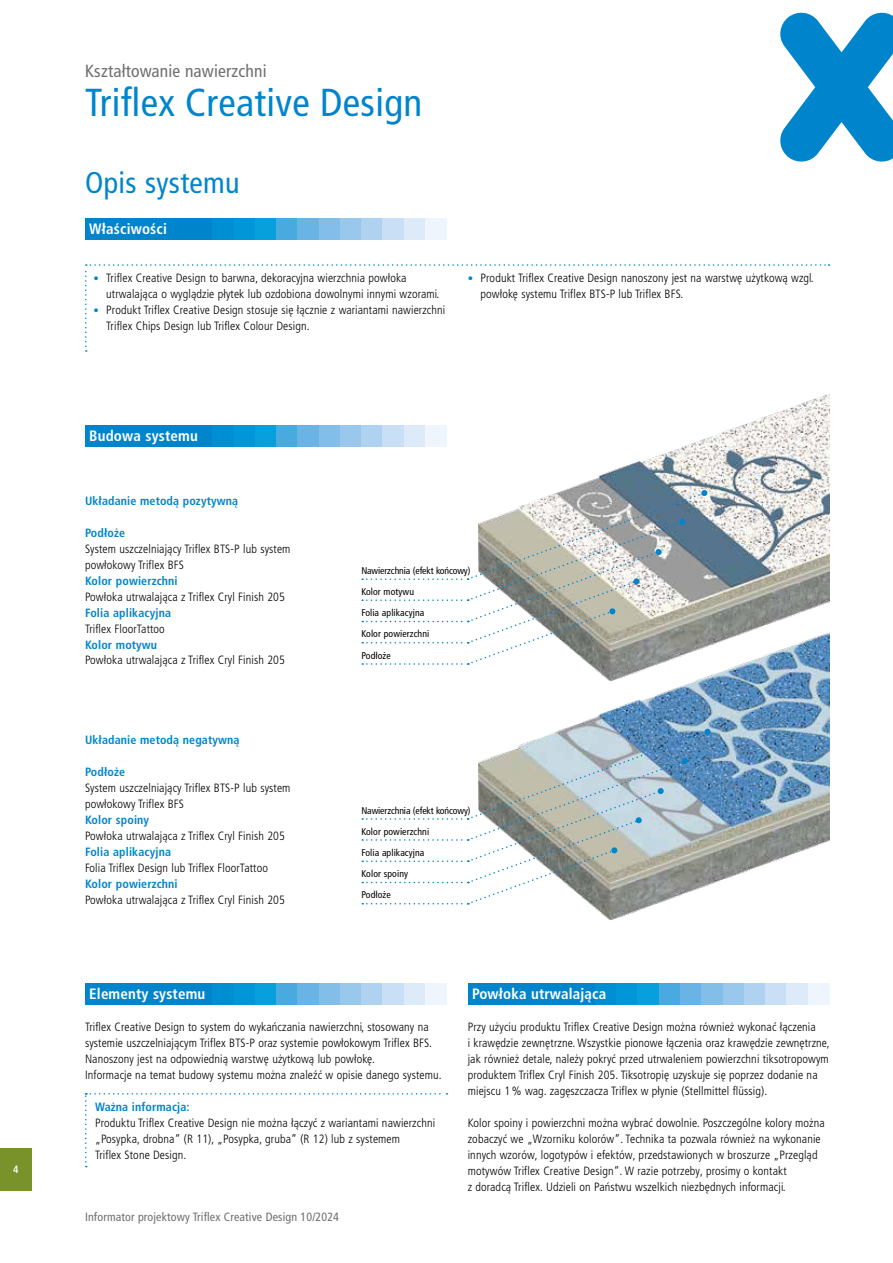
<style>
.page{position:relative;width:893px;height:1263px;background:#fff}
.page>*{position:absolute;margin:0;border:0;box-sizing:border-box;transform-origin:0 0}
.t1{font:condensed 39px "Frutiger LT Pro";letter-spacing:.01em;color:#0085cd}
.t2{font:condensed 30px "Frutiger LT Pro";letter-spacing:.01em;color:#0085cd}
.t3{font:condensed 17.55px "Frutiger LT Pro";letter-spacing:.01em;color:#6f6f6e}
.t4{font:700 condensed 15px "Frutiger LT Pro";letter-spacing:.01em;color:#fff}
.t5{font:300 condensed 12px/15.9px "Frutiger LT Pro";letter-spacing:.01em;color:#000}
.t6{font:700 condensed 12px "Frutiger LT Pro";letter-spacing:.01em;color:#0085cd}
.t7{font:condensed 12px "Frutiger LT Pro";letter-spacing:.01em;color:#6f6f6e}
.t8{font:700 condensed 10.5px "Frutiger LT Pro";color:#fff}
.t9{font:condensed 9.75px "Frutiger LT Pro";letter-spacing:.01em;color:#000}
.t10{font:condensed 9.75px "Frutiger LT Pro";letter-spacing:-.01em;color:#000}
.s1{font-size:10.8px;color:#0085cd}
</style>
<div class="page">
<div style="left:0;top:1148px;width:32px;height:43px;background:#799229"></div>
<svg style="left:780px;top:13px;width:113px;height:149px"></svg>
<svg style="left:85px;top:264px;width:744px;height:88px"></svg>
<svg style="left:85px;top:1093px;width:362px;height:74px"></svg>
<div style="left:85px;top:983px;width:128px;height:22px;background:#0085cd"></div>
<div style="left:213px;top:983px;width:21px;height:22px;background:#008ed2"></div>
<div style="left:234px;top:983px;width:21px;height:22px;background:#0096d7"></div>
<div style="left:255px;top:983px;width:21px;height:22px;background:#08a0dc"></div>
<div style="left:276px;top:983px;width:22px;height:22px;background:#49aae0"></div>
<div style="left:298px;top:983px;width:21px;height:22px;background:#69b4e4"></div>
<div style="left:319px;top:983px;width:21px;height:22px;background:#83bee9"></div>
<div style="left:340px;top:983px;width:21px;height:22px;background:#9ac8ec"></div>
<div style="left:361px;top:983px;width:22px;height:22px;background:#afd2f0"></div>
<div style="left:383px;top:983px;width:21px;height:22px;background:#c8dff5"></div>
<div style="left:404px;top:983px;width:21px;height:22px;background:#dceaf9"></div>
<div style="left:425px;top:983px;width:21px;height:22px;background:#eef5fc"></div>
<div style="left:468px;top:983px;width:127px;height:22px;background:#0085cd"></div>
<div style="left:595px;top:983px;width:22px;height:22px;background:#008ed2"></div>
<div style="left:617px;top:983px;width:21px;height:22px;background:#0096d7"></div>
<div style="left:638px;top:983px;width:21px;height:22px;background:#08a0dc"></div>
<div style="left:659px;top:983px;width:21px;height:22px;background:#49aae0"></div>
<div style="left:680px;top:983px;width:22px;height:22px;background:#69b4e4"></div>
<div style="left:702px;top:983px;width:21px;height:22px;background:#83bee9"></div>
<div style="left:723px;top:983px;width:21px;height:22px;background:#9ac8ec"></div>
<div style="left:744px;top:983px;width:21px;height:22px;background:#afd2f0"></div>
<div style="left:765px;top:983px;width:22px;height:22px;background:#c8dff5"></div>
<div style="left:787px;top:983px;width:21px;height:22px;background:#dceaf9"></div>
<div style="left:808px;top:983px;width:21px;height:22px;background:#eef5fc"></div>
<div style="left:85px;top:218px;width:128px;height:21px;background:#0085cd"></div>
<div style="left:213px;top:218px;width:21px;height:21px;background:#008ed2"></div>
<div style="left:234px;top:218px;width:21px;height:21px;background:#0096d7"></div>
<div style="left:255px;top:218px;width:21px;height:21px;background:#08a0dc"></div>
<div style="left:276px;top:218px;width:22px;height:21px;background:#49aae0"></div>
<div style="left:298px;top:218px;width:21px;height:21px;background:#69b4e4"></div>
<div style="left:319px;top:218px;width:21px;height:21px;background:#83bee9"></div>
<div style="left:340px;top:218px;width:21px;height:21px;background:#9ac8ec"></div>
<div style="left:361px;top:218px;width:22px;height:21px;background:#afd2f0"></div>
<div style="left:383px;top:218px;width:21px;height:21px;background:#c8dff5"></div>
<div style="left:404px;top:218px;width:21px;height:21px;background:#dceaf9"></div>
<div style="left:425px;top:218px;width:21px;height:21px;background:#eef5fc"></div>
<img style="left:565px;top:394px;width:264px;height:238px">
<div style="left:85px;top:425px;width:128px;height:21px;background:#0085cd"></div>
<div style="left:213px;top:425px;width:21px;height:21px;background:#008ed2"></div>
<div style="left:234px;top:425px;width:21px;height:21px;background:#0096d7"></div>
<div style="left:255px;top:425px;width:21px;height:21px;background:#08a0dc"></div>
<div style="left:276px;top:425px;width:22px;height:21px;background:#49aae0"></div>
<div style="left:298px;top:425px;width:21px;height:21px;background:#69b4e4"></div>
<div style="left:319px;top:425px;width:21px;height:21px;background:#83bee9"></div>
<div style="left:340px;top:425px;width:21px;height:21px;background:#9ac8ec"></div>
<div style="left:361px;top:425px;width:22px;height:21px;background:#afd2f0"></div>
<div style="left:383px;top:425px;width:21px;height:21px;background:#c8dff5"></div>
<div style="left:404px;top:425px;width:21px;height:21px;background:#dceaf9"></div>
<div style="left:425px;top:425px;width:21px;height:21px;background:#eef5fc"></div>
<img style="left:566px;top:632px;width:263px;height:287px">
<svg style="left:362px;top:728px;width:349px;height:176px"></svg>
<svg style="left:362px;top:490px;width:346px;height:175px"></svg>
<p class="t8" style="left:13px;top:1163px;width:7px">4</p>
<h3 class="t3" style="left:85px;top:61px;width:183px">Kształtowanie nawierzchni</h3>
<h1 class="t1" style="left:85px;top:80px;width:339px">Triflex Creative Design</h1>
<h2 class="t2" style="left:85px;top:165px;width:156px">Opis systemu</h2>
<p class="t4" style="left:89px;top:220px;width:79px">Właściwości</p>
<p class="t5" style="left:106px;top:270px;width:335px;text-indent:-13px"><span class="s1">•</span> Triflex Creative Design to barwna, dekoracyjna wierzchnia powłoka utrwalająca o wyglądzie płytek lub ozdobiona dowolnymi innymi wzorami.</p>
<p class="t5" style="left:106px;top:302px;width:340px;text-indent:-13px"><span class="s1">•</span> Produkt Triflex Creative Design stosuje się łącznie z wariantami nawierzchni<br>Triflex Chips Design lub Triflex Colour Design.</p>
<p class="t5" style="left:480px;top:270px;width:335px;text-indent:-13px"><span class="s1">•</span> Produkt Triflex Creative Design nanoszony jest na warstwę użytkową wzgl. powłokę systemu Triflex BTS-P lub Triflex BFS.</p>
<p class="t4" style="left:89px;top:427px;width:110px">Budowa systemu</p>
<p class="t6" style="left:85px;top:494px;width:155px">Układanie metodą pozytywną</p>
<p class="t6" style="left:85px;top:526px;width:42px">Podłoże</p>
<p class="t5" style="left:85px;top:541px;width:207px">System uszczelniający Triflex BTS-P lub system powłokowy Triflex BFS</p>
<p class="t6" style="left:85px;top:573px;width:94px">Kolor powierzchni</p>
<p class="t5" style="left:85px;top:589px;width:201px">Powłoka utrwalająca z Triflex Cryl Finish 205</p>
<p class="t6" style="left:85px;top:605px;width:87px">Folia aplikacyjna</p>
<p class="t5" style="left:85px;top:621px;width:81px">Triflex FloorTattoo</p>
<p class="t6" style="left:85px;top:637px;width:74px">Kolor motywu</p>
<p class="t5" style="left:85px;top:652px;width:201px">Powłoka utrwalająca z Triflex Cryl Finish 205</p>
<p class="t6" style="left:85px;top:733px;width:156px">Układanie metodą negatywną</p>
<p class="t6" style="left:85px;top:765px;width:42px">Podłoże</p>
<p class="t5" style="left:85px;top:780px;width:207px">System uszczelniający Triflex BTS-P lub system powłokowy Triflex BFS</p>
<p class="t6" style="left:85px;top:813px;width:66px">Kolor spoiny</p>
<p class="t5" style="left:85px;top:828px;width:201px">Powłoka utrwalająca z Triflex Cryl Finish 205</p>
<p class="t6" style="left:85px;top:844px;width:87px">Folia aplikacyjna</p>
<p class="t5" style="left:85px;top:860px;width:184px">Folia Triflex Design lub Triflex FloorTattoo</p>
<p class="t6" style="left:85px;top:876px;width:94px">Kolor powierzchni</p>
<p class="t5" style="left:85px;top:892px;width:201px">Powłoka utrwalająca z Triflex Cryl Finish 205</p>
<p class="t4" style="left:89px;top:985px;width:118px">Elementy systemu</p>
<p class="t10" style="left:361px;top:565px;width:111px">Nawierzchnia (efekt końcowy)</p>
<p class="t9" style="left:361px;top:586px;width:54px">Kolor motywu</p>
<p class="t9" style="left:361px;top:607px;width:64px">Folia aplikacyjna</p>
<p class="t9" style="left:361px;top:649px;width:31px">Podłoże</p>
<p class="t9" style="left:361px;top:628px;width:69px">Kolor powierzchni</p>
<p class="t10" style="left:361px;top:804px;width:111px">Nawierzchnia (efekt końcowy)</p>
<p class="t9" style="left:361px;top:825px;width:69px">Kolor powierzchni</p>
<p class="t9" style="left:361px;top:847px;width:64px">Folia aplikacyjna</p>
<p class="t9" style="left:361px;top:889px;width:31px">Podłoże</p>
<p class="t9" style="left:361px;top:868px;width:48px">Kolor spoiny</p>
<p class="t4" style="left:472px;top:985px;width:136px">Powłoka utrwalająca</p>
<p class="t5" style="left:85px;top:1019px;width:358px">Triflex Creative Design to system do wykańczania nawierzchni, stosowany na systemie uszczelniającym Triflex BTS-P oraz systemie powłokowym Triflex BFS.<br>Nanoszony jest na odpowiednią warstwę użytkową lub powłokę.<br>Informacje na temat budowy systemu można znaleźć w opisie danego systemu.</p>
<p class="t6" style="left:95px;top:1100px;width:96px">Ważna informacja:</p>
<p class="t5" style="left:95px;top:1115px;width:342px">Produktu Triflex Creative Design nie można łączyć z wariantami nawierzchni „Posypka, drobna“ (R 11), „Posypka, gruba“ (R 12) lub z systemem<br>Triflex Stone Design.</p>
<p class="t7" style="left:85px;top:1210px;width:255px">Informator projektowy Triflex Creative Design 10/2024</p>
<p class="t5" style="left:468px;top:1019px;width:363px">Przy użyciu produktu Triflex Creative Design można również wykonać łączenia<br>i krawędzie zewnętrzne. Wszystkie pionowe łączenia oraz krawędzie zewnętrzne, jak również detale, należy pokryć przed utrwaleniem powierzchni tiksotropowym produktem Triflex Cryl Finish 205. Tiksotropię uzyskuje się poprzez dodanie na miejscu 1 % wag. zagęszczacza Triflex w płynie (Stellmittel flüssig).</p>
<p class="t5" style="left:468px;top:1115px;width:359px">Kolor spoiny i powierzchni można wybrać dowolnie. Poszczególne kolory można zobaczyć we „Wzorniku kolorów“. Technika ta pozwala również na wykonanie innych wzorów, logotypów i efektów, przedstawionych w broszurze „Przegląd motywów Triflex Creative Design“. W razie potrzeby, prosimy o kontakt<br>z doradcą Triflex. Udzieli on Państwu wszelkich niezbędnych informacji.</p>
</div>
